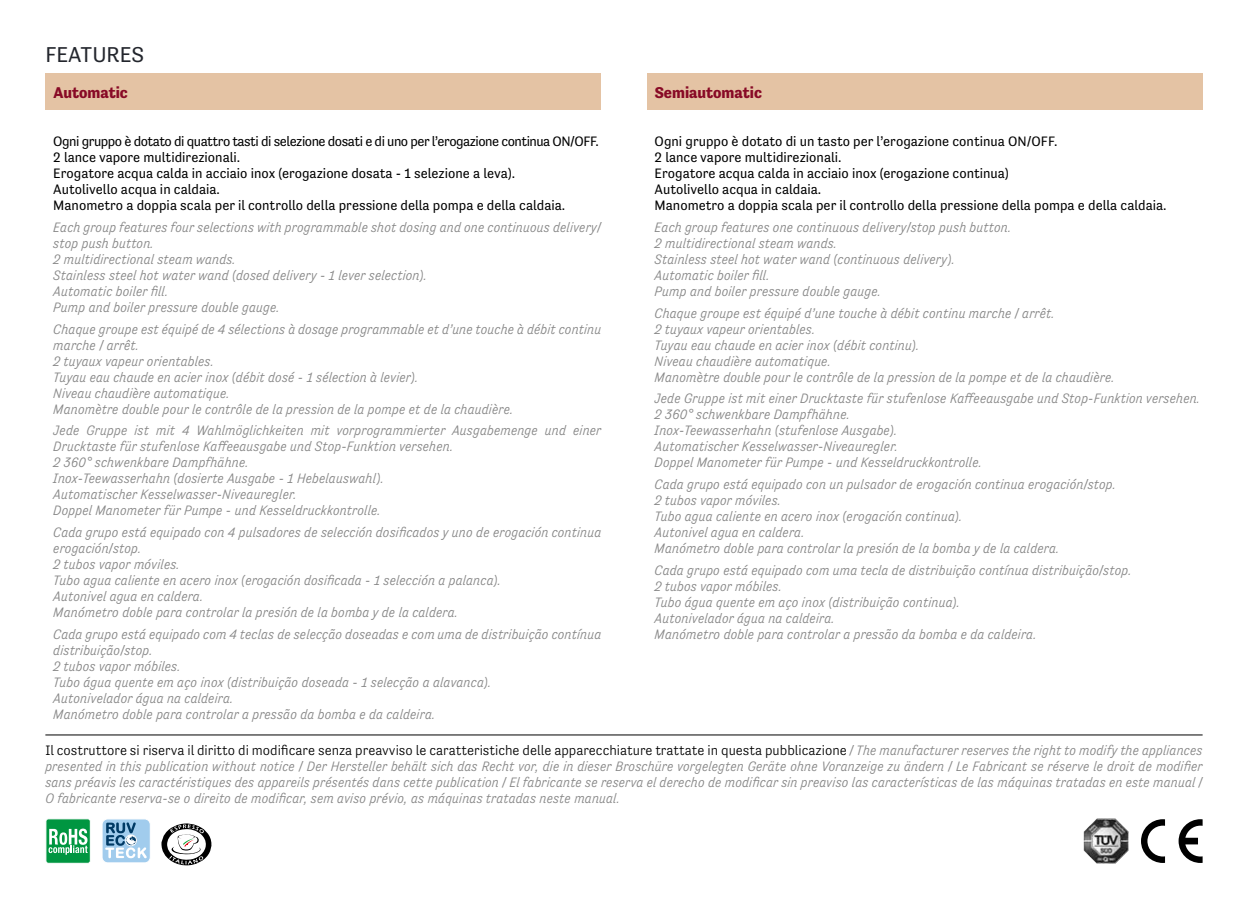
<style>
.page{position:relative;width:1248px;height:908px;background:#fff}
.page>*{position:absolute;margin:0;border:0;box-sizing:border-box;transform-origin:0 0}
.t1{font:22px "Tenso";color:#23262d}
.t2{font:700 16px "Tenso";color:#880a26}
.t3{font:italic 300 14px/16px "Tenso";color:#878787}
.t4{font:14px/16px "Tenso";color:#000}
.s1{font-style:normal;color:#000}
</style>
<div class="page">
<div style="left:46px;top:818px;width:44px;height:44px;background:#009641;border-radius:3px"></div>
<div style="left:45px;top:818px;width:46px;height:45px;border:1px solid #fff;border-radius:3px"></div>
<svg style="left:49px;top:828px;width:39px;height:26px"></svg>
<svg style="left:1141px;top:819px;width:23px;height:43px"></svg>
<svg style="left:1178px;top:819px;width:24px;height:43px"></svg>
<img style="left:1083px;top:818px;width:45px;height:45px">
<div style="left:102px;top:818px;width:48px;height:44px;background:#a1cced;border-radius:6px"></div>
<div style="left:102px;top:818px;width:49px;height:44px;border:1px solid #fff;border-radius:6px"></div>
<svg style="left:105px;top:822px;width:42px;height:35px"></svg>
<div style="left:125px;top:834px;width:11px;height:11px;border:1px solid #fff;border-radius:50%"></div>
<div style="left:45px;top:74px;width:556px;height:36px;background:#e4c3a4"></div>
<div style="left:646px;top:74px;width:556px;height:36px;background:#e4c3a4"></div>
<hr style="left:45px;top:734px;width:1157px;height:1px;background:#000">
<svg style="left:161px;top:823px;width:50px;height:42px"></svg>
<h1 class="t1" style="left:45px;top:42px;width:100px">FEATURES</h1>
<p class="t2" style="left:53px;top:83px;width:76px">Automatic</p>
<p class="t2" style="left:654px;top:83px;width:109px">Semiautomatic</p>
<p class="t4" style="left:53px;top:133px;width:547px">Ogni gruppo è dotato di quattro tasti di selezione dosati e di uno per l’erogazione continua ON/OFF.<br>2 lance vapore multidirezionali.<br>Erogatore acqua calda in acciaio inox (erogazione dosata - 1 selezione a leva).<br>Autolivello acqua in caldaia.<br>Manometro a doppia scala per il controllo della pressione della pompa e della caldaia.</p>
<p class="t3" style="left:53px;top:219px;width:549px">Each group features four selections with programmable shot dosing and one continuous delivery/ stop push button.<br>2 multidirectional steam wands.<br>Stainless steel hot water wand (dosed delivery - 1 lever selection).<br>Automatic boiler fill.<br>Pump and boiler pressure double gauge.</p>
<p class="t3" style="left:53px;top:320px;width:549px">Chaque groupe est équipé de 4 sélections à dosage programmable et d’une touche à débit continu marche / arrêt.<br>2 tuyaux vapeur orientables.<br>Tuyau eau chaude en acier inox (débit dosé - 1 sélection à levier).<br>Niveau chaudière automatique.<br>Manomètre double pour le contrôle de la pression de la pompe et de la chaudière.</p>
<p class="t3" style="left:53px;top:422px;width:549px">Jede Gruppe ist mit 4 Wahlmöglichkeiten mit vorprogrammierter Ausgabemenge und einer Drucktaste für stufenlose Kaffeeausgabe und Stop-Funktion versehen.<br>2 360° schwenkbare Dampfhähne.<br>Inox-Teewasserhahn (dosierte Ausgabe - 1 Hebelauswahl).<br>Automatischer Kesselwasser-Niveauregler.<br>Doppel Manometer für Pumpe - und Kesseldruckkontrolle.</p>
<p class="t3" style="left:53px;top:524px;width:549px">Cada grupo está equipado con 4 pulsadores de selección dosificados y uno de erogación continua erogación/stop.<br>2 tubos vapor móviles.<br>Tubo agua caliente en acero inox (erogación dosificada - 1 selección a palanca).<br>Autonivel agua en caldera.<br>Manómetro doble para controlar la presión de la bomba y de la caldera.</p>
<p class="t3" style="left:53px;top:625px;width:549px">Cada grupo está equipado com 4 teclas de selecção doseadas e com uma de distribuição contínua distribuição/stop.<br>2 tubos vapor móbiles.<br>Tubo água quente em aço inox (distribuição doseada - 1 selecção a alavanca).<br>Autonivelador água na caldeira.<br>Manómetro doble para controlar a pressão da bomba e da caldeira.</p>
<p class="t4" style="left:654px;top:133px;width:513px">Ogni gruppo è dotato di un tasto per l’erogazione continua ON/OFF.<br>2 lance vapore multidirezionali.<br>Erogatore acqua calda in acciaio inox (erogazione continua)<br>Autolivello acqua in caldaia.<br>Manometro a doppia scala per il controllo della pressione della pompa e della caldaia.</p>
<p class="t3" style="left:654px;top:219px;width:358px">Each group features one continuous delivery/stop push button.<br>2 multidirectional steam wands.<br>Stainless steel hot water wand (continuous delivery).<br>Automatic boiler fill.<br>Pump and boiler pressure double gauge.</p>
<p class="t3" style="left:654px;top:304px;width:461px">Chaque groupe est équipé d’une touche à débit continu marche / arrêt.<br>2 tuyaux vapeur orientables.<br>Tuyau eau chaude en acier inox (débit continu).<br>Niveau chaudière automatique.<br>Manomètre double pour le contrôle de la pression de la pompe et de la chaudière.</p>
<p class="t3" style="left:654px;top:390px;width:547px">Jede Gruppe ist mit einer Drucktaste für stufenlose Kaffeeausgabe und Stop-Funktion versehen.<br>2 360° schwenkbare Dampfhähne.<br>Inox-Teewasserhahn (stufenlose Ausgabe).<br>Automatischer Kesselwasser-Niveauregler.<br>Doppel Manometer für Pumpe - und Kesseldruckkontrolle.</p>
<p class="t3" style="left:654px;top:476px;width:463px">Cada grupo está equipado con un pulsador de erogación continua erogación/stop.<br>2 tubos vapor móviles.<br>Tubo agua caliente en acero inox (erogación continua).<br>Autonivel agua en caldera.<br>Manómetro doble para controlar la presión de la bomba y de la caldera.</p>
<p class="t3" style="left:654px;top:561px;width:478px">Cada grupo está equipado com uma tecla de distribuição contínua distribuição/stop.<br>2 tubos vapor móbiles.<br>Tubo água quente em aço inox (distribuição continua).<br>Autonivelador água na caldeira.<br>Manómetro doble para controlar a pressão da bomba e da caldeira.</p>
<p class="t3" style="left:45px;top:741px;width:1158px;text-align:justify"><span class="s1">Il costruttore si riserva il diritto di modificare senza preavviso le caratteristiche delle apparecchiature trattate in questa pubblicazione</span> / The manufacturer reserves the right to modify the appliances presented in this publication without notice / Der Hersteller behält sich das Recht vor, die in dieser Broschüre vorgelegten Geräte ohne Voranzeige zu ändern / Le Fabricant se réserve le droit de modifier sans préavis les caractéristiques des appareils présentés dans cette publication / El fabricante se reserva el derecho de modificar sin preaviso las características de las máquinas tratadas en este manual / O fabricante reserva-se o direito de modificar, sem aviso prévio, as máquinas tratadas neste manual.</p>
</div>
